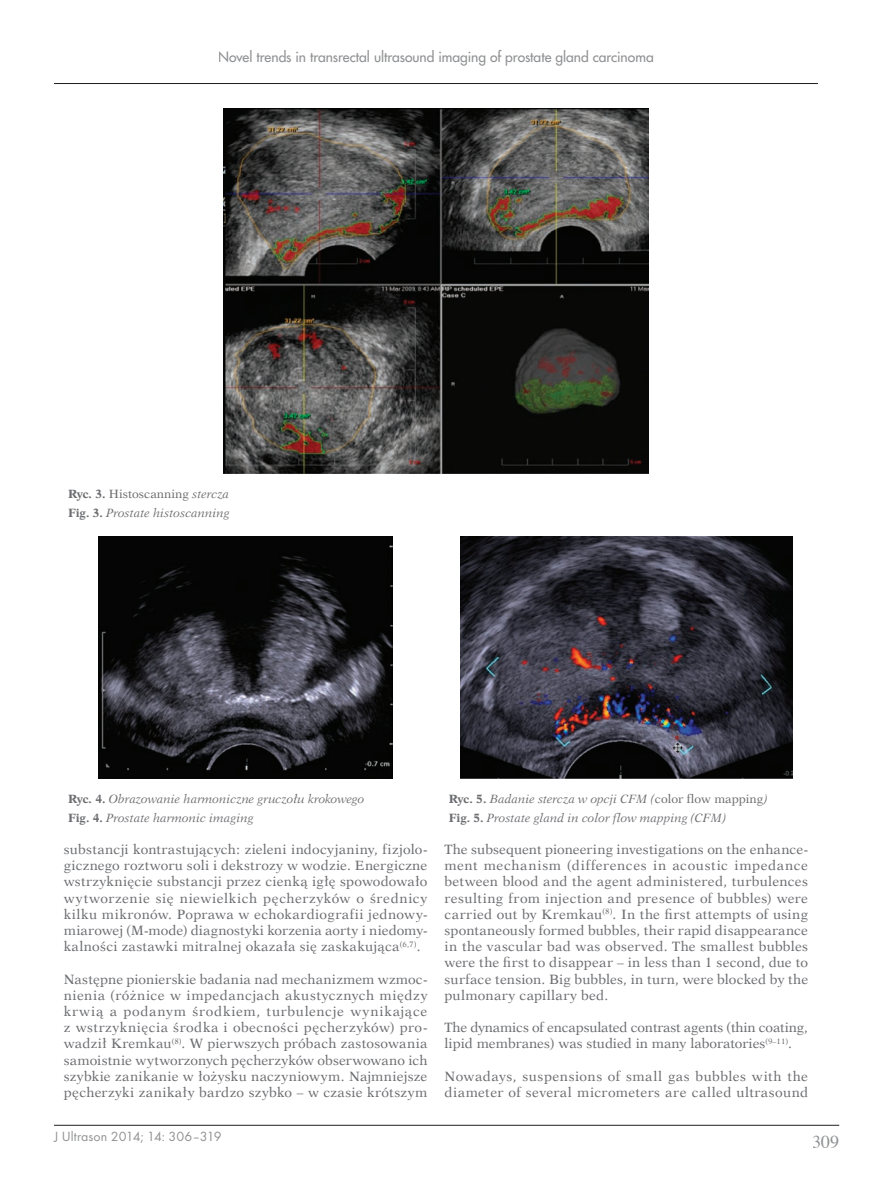
<style>
.page{position:relative;width:872px;height:1191px;background:#fff}
.page>*{position:absolute;margin:0;border:0;box-sizing:border-box;transform-origin:0 0}
.t1{font:18px "Times";color:#909193}
.t2{font:13.8px "Futura Regular PL";color:#909193}
.t3{font:13.8px "Pfutura";color:#909193}
.t4{font:13.5px/16.2px "Dutch 823 EU";letter-spacing:.02em;color:#6c6d70;text-align:justify}
.t5{font:13.5px/16.2px "Dutch 823 EU";letter-spacing:-.01em;color:#6c6d70}
.t6{font:italic 12px/18.6px "Dutch 823 EU";color:#6c6d70}
.s1{font-weight:700;font-style:normal}
.s2{font-style:normal}
</style>
<div class="page">
<hr style="left:54px;top:1125px;width:785px;height:1px;background:#231f20">
<hr style="left:54px;top:83px;width:764px;height:1px;background:#231f20">
<img style="left:223px;top:108px;width:425px;height:366px">
<img style="left:99px;top:536px;width:293px;height:243px">
<img style="left:460px;top:536px;width:332px;height:243px">
<p class="t2" style="left:218px;top:48px;width:437px">Novel trends in transrectal ultrasound imaging of prostate gland carcinoma</p>
<p class="t6" style="left:68px;top:484px;width:163px"><span class="s1">Ryc. 3.</span> <span class="s2">Histoscanning</span> stercza<br><span class="s1">Fig. 3.</span> Prostate histoscanning</p>
<p class="t6" style="left:68px;top:789px;width:298px"><span class="s1">Ryc. 4.</span> Obrazowanie harmoniczne gruczołu krokowego<br><span class="s1">Fig. 4.</span> Prostate harmonic imaging</p>
<p class="t6" style="left:449px;top:789px;width:320px"><span class="s1">Ryc. 5.</span> Badanie stercza w opcji CFM (<span class="s2">color flow mapping</span>)<br><span class="s1">Fig. 5.</span> Prostate gland in color flow mapping (CFM)</p>
<p class="t4" style="left:64px;top:841px;width:365px">substancji kontrastujących: zieleni indocyjaniny, fizjolo&shy;gicznego roztworu soli i dekstrozy w wodzie. Energiczne wstrzyknięcie substancji przez cienką igłę spowodowało wytworzenie się niewielkich pęcherzyków o średnicy kilku mikronów. Poprawa w echokardiografii jednowy&shy;miarowej (M-mode) diagnostyki korzenia aorty i niedomy&shy;kalności zastawki mitralnej okazała się zaskakująca<sup>(6,7)</sup>.</p>
<p class="t4" style="left:64px;top:971px;width:365px">Następne pionierskie badania nad mechanizmem wzmoc&shy;nienia (różnice w impedancjach akustycznych między krwią a podanym środkiem, turbulencje wynikające z wstrzyknięcia środka i obecności pęcherzyków) pro&shy;wadził Kremkau<sup>(8)</sup>. W pierwszych próbach zastosowania samoistnie wytworzonych pęcherzyków obserwowano ich szybkie zanikanie w łożysku naczyniowym. Najmniejsze pęcherzyki zanikały bardzo szybko – w czasie krótszym</p>
<p class="t3" style="left:54px;top:1128px;width:169px">J Ultrason 2014; 14: 306–319</p>
<p class="t4" style="left:444px;top:841px;width:365px">The subsequent pioneering investigations on the enhance&shy;ment mechanism (differences in acoustic impedance between blood and the agent administered, turbulences resulting from injection and presence of bubbles) were carried out by Kremkau<sup>(8)</sup>. In the first attempts of using spontaneously formed bubbles, their rapid disappearance in the vascular bad was observed. The smallest bubbles were the first to disappear – in less than 1 second, due to surface tension. Big bubbles, in turn, were blocked by the pulmonary capillary bed.</p>
<p class="t5" style="left:444px;top:1019px;width:365px">The dynamics of encapsulated contrast agents (thin coating, lipid membranes) was studied in many laboratories<sup>(9–11)</sup>.</p>
<p class="t4" style="left:444px;top:1068px;width:365px">Nowadays, suspensions of small gas bubbles with the diameter of several micrometers are called ultrasound</p>
<h1 class="t1" style="left:812px;top:1125px;width:28px">309</h1>
</div>
